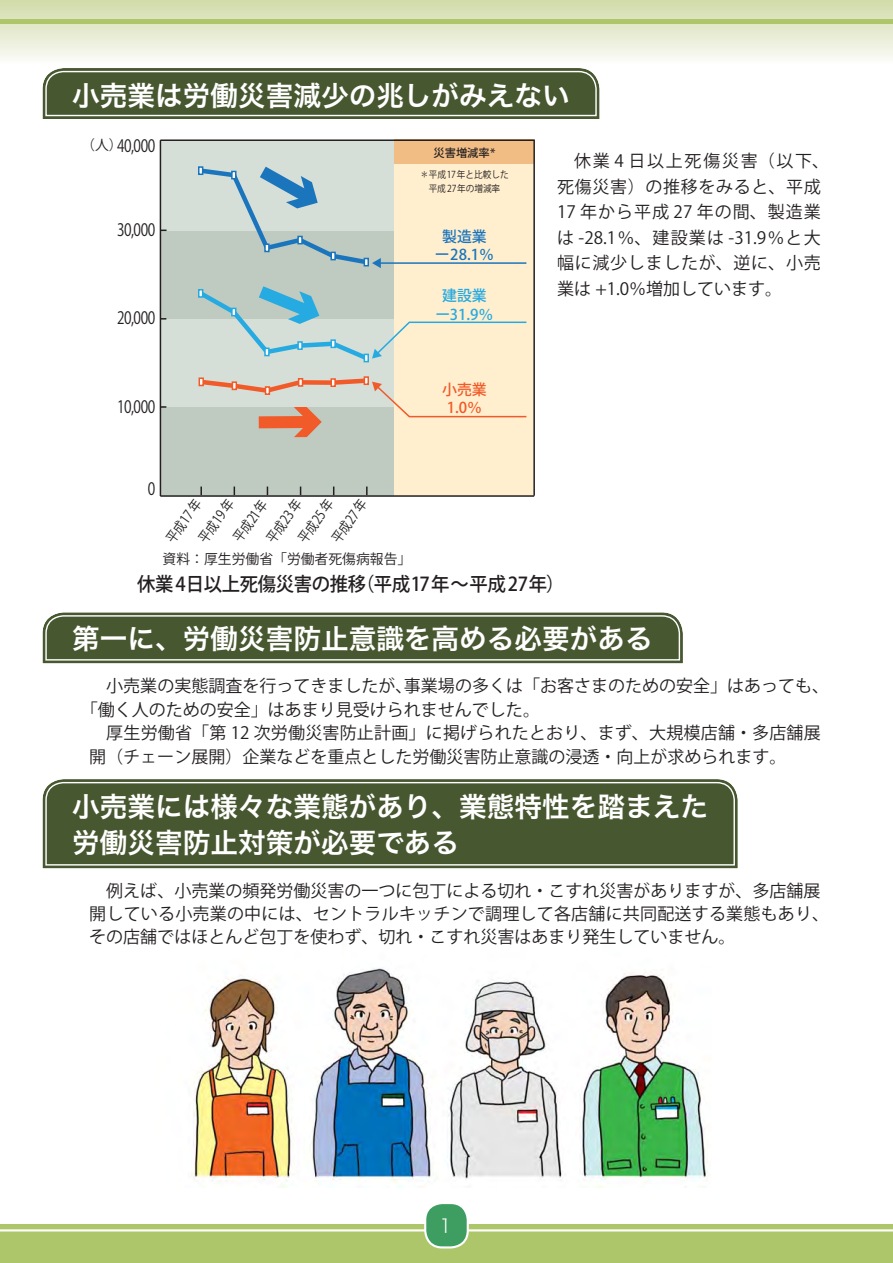
<style>
.page{position:relative;width:893px;height:1263px;background:#fff}
.page>*{position:absolute;margin:0;border:0;box-sizing:border-box;transform-origin:0 0}
.t1{font:27.6px/36.2px "Hira Kaku Pro N W6 90 pv RKSJ H";color:#fff}
.t2{font:19.2px "Koz Go Pr 6 N Medium 90 pv RKSJ H";letter-spacing:-.02em;color:#231f20;scale:.96 1}
.t3{font:19.2px "Hira Kaku Std W2 90 pv RKSJ H";color:#fff}
.t4{font:16.95px/23.4px "Koz Go Pr 6 N Regular 90 pv RKSJ H";color:#231f20}
.t5{font:16.95px/25.5px "Koz Go Pr 6 N Regular 90 pv RKSJ H";letter-spacing:.04em;color:#231f20}
.t6{font:16.95px "Koz Go Pr 6 N Regular 90 pv RKSJ H";color:#231f20;scale:.8 1}
.t7{font:14.85px/18px "Koz Go Pr 6 N Medium 90 pv RKSJ H";color:#1b75bc;text-align:center}
.t8{font:14.85px/18px "Koz Go Pr 6 N Medium 90 pv RKSJ H";color:#25aae1;text-align:center}
.t9{font:14.85px/18px "Koz Go Pr 6 N Medium 90 pv RKSJ H";color:#f15a29;text-align:center}
.t10{font:13.8px/26.2px "Koz Go Pr 6 N Regular 90 pv RKSJ H";color:#231f20;scale:.84 1}
.t11{font:13.8px "Koz Go Pr 6 N Regular 90 pv RKSJ H";color:#231f20}
.t12{font:11.25px "Koz Go Pr 6 N Medium 90 pv RKSJ H";color:#231f20}
.t13{font:9.6px/13.5px "Koz Go Pr 6 N Regular 90 pv RKSJ H";color:#231f20;text-align:center;scale:.9 1}
</style>
<div class="page">
<img style="left:191px;top:968px;width:517px;height:219px">
<div style="left:0;top:0;width:893px;height:64px;background:linear-gradient(to bottom,#d0daa8,#fbfbf8)"></div>
<div style="left:0;top:19px;width:893px;height:5px;background:#adc669"></div>
<div style="left:0;top:1225px;width:893px;height:38px;background:#adc669"></div>
<hr style="left:0;top:1229px;width:893px;height:2px;background:#fff">
<svg style="left:36px;top:62px;width:570px;height:57px"></svg>
<svg style="left:42px;top:612px;width:641px;height:52px;background:#576642"></svg>
<svg style="left:42px;top:779px;width:696px;height:90px;background:#727e60"></svg>
<div style="left:45px;top:781px;width:691px;height:85px;background:#475730"></div>
<div style="left:425px;top:1203px;width:43px;height:44px;background:#3e9d60;border-radius:17px"></div>
<div style="left:424px;top:1202px;width:45px;height:46px;border:2px solid #fff;border-radius:17px"></div>
<svg style="left:159px;top:139px;width:376px;height:358px;background:#dad7c3"></svg>
<div style="left:300px;top:380px;width:33px;height:5px;background:#f15a29"></div>
<svg style="left:196px;top:377px;width:109px;height:19px;background:#dcbfad"></svg>
<div style="left:298px;top:378px;width:5px;height:9px;border:2px solid #f15a29"></div>
<hr style="left:379px;top:262px;width:147px;height:2px;background:#1b75bc">
<svg style="left:328px;top:376px;width:200px;height:42px;background:#efdfc5"></svg>
<svg style="left:196px;top:156px;width:185px;height:112px;background:#bccecd"></svg>
<svg style="left:195px;top:276px;width:333px;height:88px;background:#d2dccf"></svg>
<div style="left:259px;top:416px;width:53px;height:12px;background:#f15a29"></div>
<svg style="left:294px;top:407px;width:28px;height:30px"></svg>
<h1 class="t1" style="left:72px;top:81px;width:499px">小売業は労働災害減少の兆しがみえない</h1>
<p class="t11" style="left:81px;top:139px;width:43px">（人）</p>
<p class="t6" style="left:117px;top:139px;width:49px">40,000</p>
<p class="t6" style="left:117px;top:223px;width:49px">30,000</p>
<p class="t6" style="left:117px;top:311px;width:49px">20,000</p>
<p class="t6" style="left:117px;top:400px;width:49px">10,000</p>
<p class="t6" style="left:148px;top:482px;width:11px">0</p>
<p class="t10" style="left:171px;top:519px;width:61px;text-indent:-19px;rotate:-54deg">平成17 年<br>平成19 年</p>
<p class="t10" style="left:303px;top:518px;width:60px;line-height:27px;text-indent:-20px;rotate:-54deg">平成25年<br>平成27年</p>
<p class="t10" style="left:238px;top:518px;width:60px;line-height:27.3px;text-indent:-19px;rotate:-54deg">平成21年<br>平成23年</p>
<p class="t12" style="left:433px;top:149px;width:63px">災害増減率*</p>
<p class="t13" style="left:420px;top:169px;width:100px">＊平成17年と比較した平成 27年の増減率</p>
<p class="t7" style="left:435px;top:229px;width:60px">製造業ー28.1％</p>
<p class="t8" style="left:436px;top:289px;width:59px">建設業ー31.9％</p>
<p class="t9" style="left:442px;top:383px;width:46px">小売業<br>1.0％</p>
<p class="t5" style="left:557px;top:150px;width:274px;text-indent:17px">休業 4 日以上死傷災害（以下、死傷災害）の推移をみると、平成<br>17 年から平成 27 年の間、製造業は -28.1％、建設業は -31.9％と大幅に減少しましたが、逆に、小売業は +1.0％増加しています。</p>
<p class="t11" style="left:163px;top:554px;width:250px">資料：厚生労働省「労働者死傷病報告」</p>
<p class="t2" style="left:137px;top:577px;width:447px">休業4日以上死傷災害の推移（平成17年～平成27年）</p>
<h1 class="t1" style="left:72px;top:624px;width:582px">第一に、労働災害防止意識を高める必要がある</h1>
<p class="t4" style="left:81px;top:677px;width:750px;text-indent:26px">小売業の実態調査を行ってきましたが、事業場の多くは「お客さまのための安全」はあっても、「働く人のための安全」はあまり見受けられませんでした。</p>
<p class="t4" style="left:89px;top:723px;width:733px;text-indent:17px">厚生労働省「第 12 次労働災害防止計画」に掲げられたとおり、まず、大規模店舗・多店舗展開（チェーン展開）企業などを重点とした労働災害防止意識の浸透・向上が求められます。</p>
<h1 class="t1" style="left:72px;top:792px;width:637px">小売業には様々な業態があり、業態特性を踏まえた労働災害防止対策が必要である</h1>
<p class="t4" style="left:89px;top:881px;width:741px;text-indent:17px">例えば、小売業の頻発労働災害の一つに包丁による切れ・こすれ災害がありますが、多店舗展開している小売業の中には、セントラルキッチンで調理して各店舗に共同配送する業態もあり、その店舗ではほとんど包丁を使わず、切れ・こすれ災害はあまり発生していません。</p>
<p class="t3" style="left:440px;top:1218px;width:14px">1</p>
</div>
